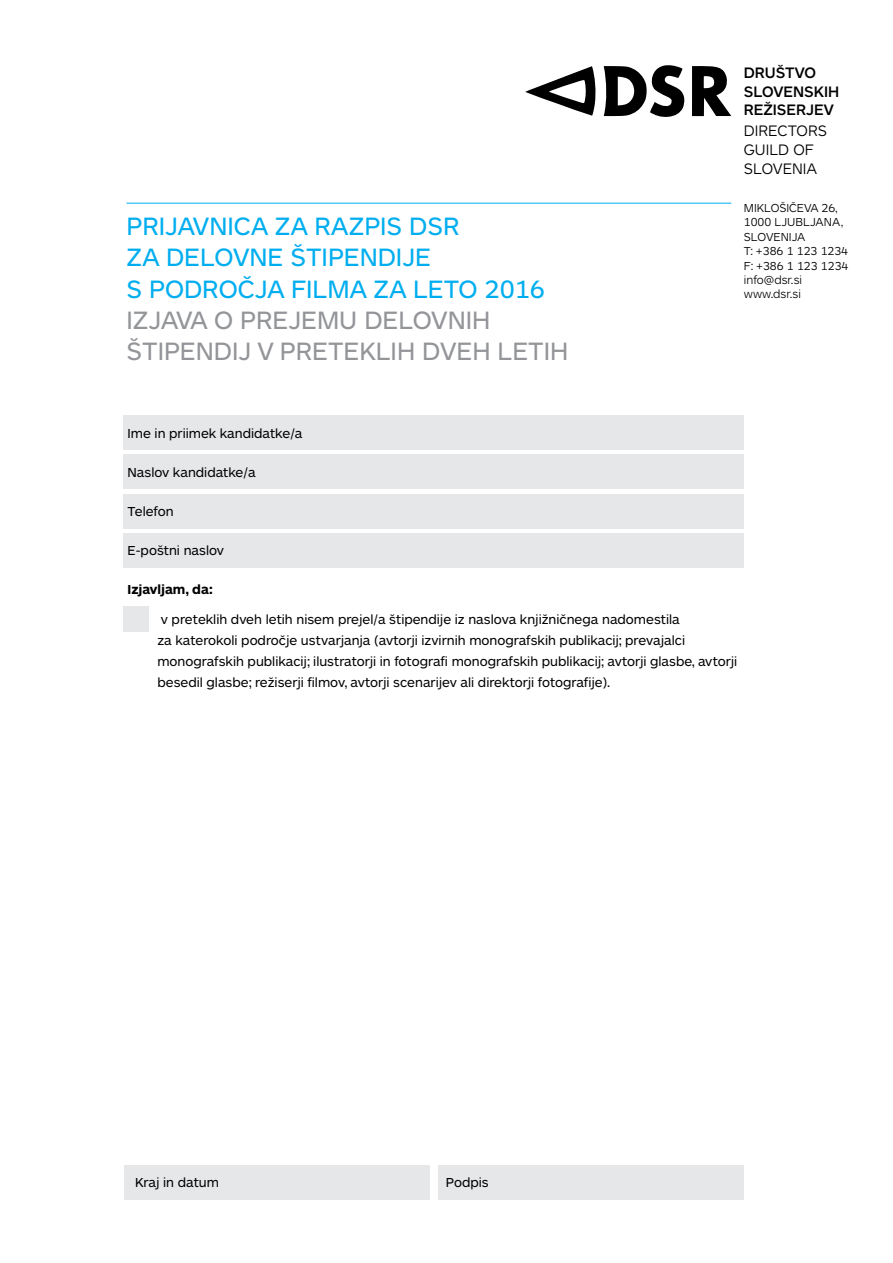
<style>
.page{position:relative;width:893px;height:1263px;background:#fff}
.page>*{position:absolute;margin:0;border:0;box-sizing:border-box;transform-origin:0 0}
.t1{font:26.1px/31.2px "Maquette OT";color:#00aeef}
.t2{font:26.1px "Maquette OT";color:#939598}
.t3{font:500 15.75px/18.9px "Maquette OT";color:#000}
.t4{font:300 15.75px/18.9px "Maquette OT";color:#000}
.t5{font:13.5px/21px "Maquette OT";color:#000}
.t6{font:700 13.5px "Maquette OT";color:#000}
.t7{font:300 12px/14.4px "Maquette OT";color:#000}
</style>
<div class="page">
<div style="left:123px;top:415px;width:621px;height:34px;background:#e6e7e8"></div>
<div style="left:124px;top:1165px;width:306px;height:34px;background:#e6e7e8"></div>
<div style="left:123px;top:455px;width:621px;height:34px;background:#e6e7e8"></div>
<div style="left:438px;top:1165px;width:306px;height:34px;background:#e6e7e8"></div>
<div style="left:123px;top:494px;width:621px;height:34px;background:#e6e7e8"></div>
<div style="left:123px;top:534px;width:621px;height:34px;background:#e6e7e8"></div>
<svg style="left:604px;top:65px;width:81px;height:52px"></svg>
<svg style="left:692px;top:66px;width:39px;height:50px"></svg>
<svg style="left:525px;top:66px;width:71px;height:50px"></svg>
<div style="left:123px;top:607px;width:26px;height:25px;background:#e6e7e8"></div>
<hr style="left:126px;top:203px;width:605px;height:1px;background:#00aeef">
<h1 class="t1" style="left:126px;top:211px;width:420px">PRIJAVNICA ZA RAZPIS DSR<br>ZA DELOVNE ŠTIPENDIJE<br>S PODROČJA FILMA ZA LETO 2016</h1>
<h1 class="t2" style="left:126px;top:307px;width:23px">Izjava</h1>
<h1 class="t2" style="left:214px;top:307px;width:44px">o prejemu</h1>
<h1 class="t2" style="left:364px;top:307px;width:17px">delovnih</h1>
<h1 class="t2" style="left:126px;top:338px;width:15px">štipendij</h1>
<h1 class="t2" style="left:257px;top:338px;width:39px">v preteklih</h1>
<h1 class="t2" style="left:422px;top:338px;width:18px">dveh</h1>
<h1 class="t2" style="left:498px;top:338px;width:15px">letih</h1>
<p class="t5" style="left:128px;top:423px;width:176px">Ime in priimek kandidatke/a</p>
<p class="t5" style="left:128px;top:462px;width:130px">Naslov kandidatke/a</p>
<p class="t5" style="left:128px;top:501px;width:48px">Telefon</p>
<p class="t5" style="left:128px;top:540px;width:98px">E-poštni naslov</p>
<p class="t6" style="left:128px;top:581px;width:87px">Izjavljam, da:</p>
<p class="t3" style="left:744px;top:63px;width:97px">DRUŠTVO<br>SLOVENSKIH<br>REŽISERJEV</p>
<p class="t4" style="left:744px;top:122px;width:85px">DIRECTORS<br>GUILD OF<br>SLOVENIA</p>
<p class="t7" style="left:744px;top:201px;width:106px">MIKLOŠIČEVA 26,<br>1000 LJUBLJANA,<br>SLOVENIJA<br>T: +386 1 123 1234<br>F: +386 1 123 1234<br>INFO@DSR.SI<br>WWW.DSR.SI</p>
<p class="t5" style="left:157px;top:609px;width:581px">v preteklih dveh letih nisem prejel/a štipendije iz naslova knjižničnega nadomestila<br>za katerokoli področje ustvarjanja (avtorji izvirnih monografskih publikacij; prevajalci monografskih publikacij; ilustratorji in fotografi monografskih publikacij; avtorji glasbe, avtorji besedil glasbe; režiserji filmov, avtorji scenarijev ali direktorji fotografije).</p>
<p class="t5" style="left:135px;top:1172px;width:85px">Kraj in datum</p>
<p class="t5" style="left:446px;top:1172px;width:44px">Podpis</p>
</div>
